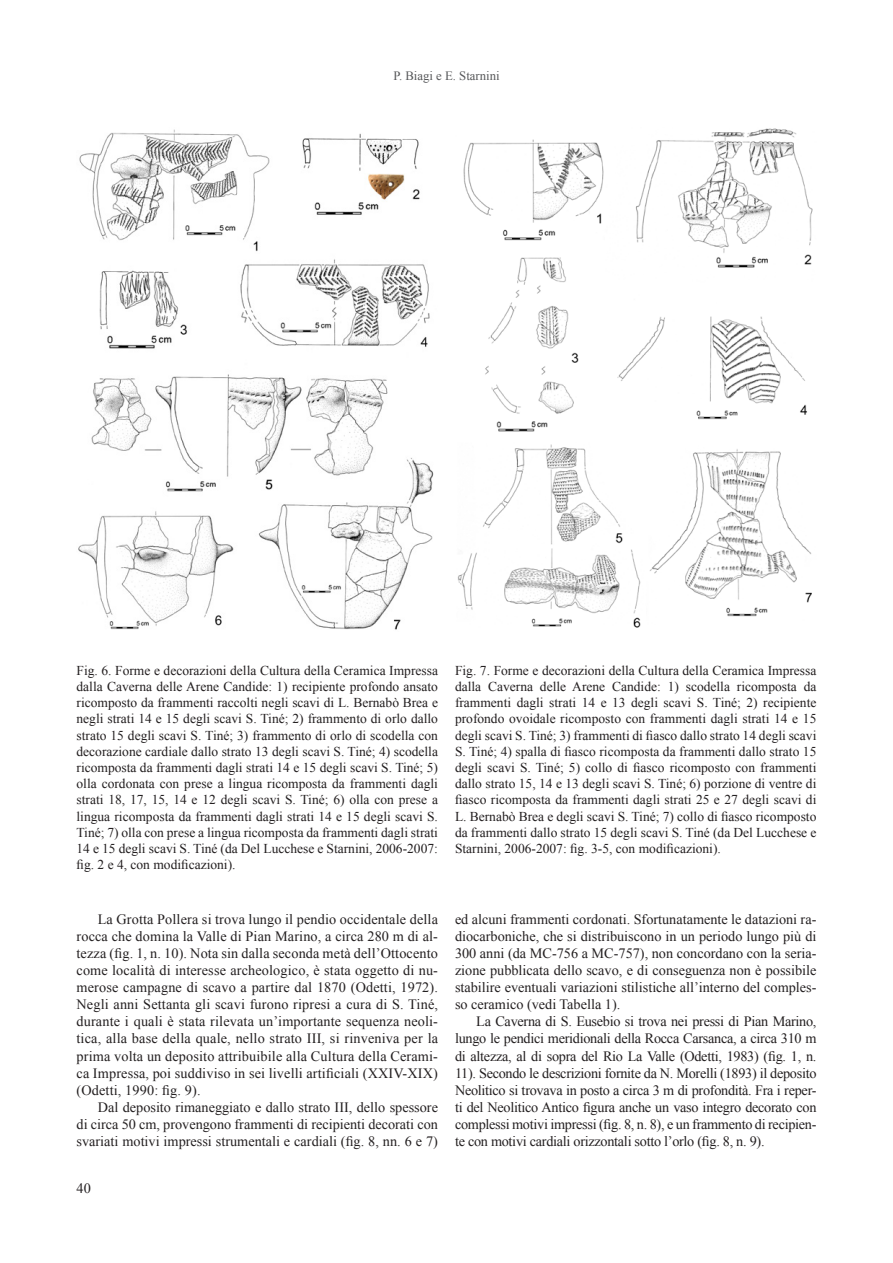
<style>
.page{position:relative;width:893px;height:1263px;background:#fff}
.page>*{position:absolute;margin:0;border:0;box-sizing:border-box;transform-origin:0 0}
.t1{font:14.25px/17.1px "Times New Roman";color:#231f20;text-align:justify}
.t2{font:13.5px/16.2px "Times New Roman";color:#231f20;text-align:justify}
.t3{font:12.75px "Times New Roman";color:#57585a}
</style>
<div class="page">
<img style="left:78px;top:129px;width:356px;height:501px">
<img style="left:457px;top:128px;width:356px;height:500px">
<p class="t3" style="left:393px;top:69px;width:108px">P. Biagi e E. Starnini</p>
<p class="t2" style="left:77px;top:662px;width:363px">Fig. 6. Forme e decorazioni della Cultura della Ceramica Impressa dalla Caverna delle Arene Candide: 1) recipiente profondo ansato ricomposto da frammenti raccolti negli scavi di L. Bernabò Brea e negli strati 14 e 15 degli scavi S. Tiné; 2) frammento di orlo dallo strato 15 degli scavi S. Tiné; 3) frammento di orlo di scodella con decorazione cardiale dallo strato 13 degli scavi S. Tiné; 4) scodella ricomposta da frammenti dagli strati 14 e 15 degli scavi S. Tiné; 5) olla cordonata con prese a lingua ricomposta da frammenti dagli strati 18, 17, 15, 14 e 12 degli scavi S. Tiné; 6) olla con prese a lingua ricomposta da frammenti dagli strati 14 e 15 degli scavi S.<br>Tiné; 7) olla con prese a lingua ricomposta da frammenti dagli strati 14 e 15 degli scavi S. Tiné (da Del Lucchese e Starnini, 2006-2007: fig. 2 e 4, con modificazioni).</p>
<p class="t2" style="left:455px;top:662px;width:363px">Fig. 7. Forme e decorazioni della Cultura della Ceramica Impressa dalla Caverna delle Arene Candide: 1) scodella ricomposta da frammenti dagli strati 14 e 13 degli scavi S. Tiné; 2) recipiente profondo ovoidale ricomposto con frammenti dagli strati 14 e 15 degli scavi S. Tiné; 3) frammenti di fiasco dallo strato 14 degli scavi S. Tiné; 4) spalla di fiasco ricomposta da frammenti dallo strato 15 degli scavi S. Tiné; 5) collo di fiasco ricomposto con frammenti dallo strato 15, 14 e 13 degli scavi S. Tiné; 6) porzione di ventre di fiasco ricomposta da frammenti dagli strati 25 e 27 degli scavi di L. Bernabò Brea e degli scavi S. Tiné; 7) collo di fiasco ricomposto da frammenti dallo strato 15 degli scavi S. Tiné (da Del Lucchese e Starnini, 2006-2007: fig. 3-5, con modificazioni).</p>
<p class="t1" style="left:77px;top:910px;width:363px;text-indent:21px">La Grotta Pollera si trova lungo il pendio occidentale della rocca che domina la Valle di Pian Marino, a circa 280 m di al&shy;tezza (fig. 1, n. 10). Nota sin dalla seconda metà dell’Ottocento come località di interesse archeologico, è stata oggetto di nu&shy;merose campagne di scavo a partire dal 1870 (Odetti, 1972).<br>Negli anni Settanta gli scavi furono ripresi a cura di S. Tiné, durante i quali è stata rilevata un’importante sequenza neoli&shy;tica, alla base della quale, nello strato III, si rinveniva per la prima volta un deposito attribuibile alla Cultura della Cerami&shy;ca Impressa, poi suddiviso in sei livelli artificiali (XXIV-XIX) (Odetti, 1990: fig. 9).</p>
<p class="t1" style="left:77px;top:1098px;width:363px;text-indent:21px">Dal deposito rimaneggiato e dallo strato III, dello spessore di circa 50 cm, provengono frammenti di recipienti decorati con svariati motivi impressi strumentali e cardiali (fig. 8, nn. 6 e 7)</p>
<p class="t1" style="left:77px;top:1179px;width:16px">40</p>
<p class="t1" style="left:455px;top:910px;width:363px">ed alcuni frammenti cordonati. Sfortunatamente le datazioni ra&shy;diocarboniche, che si distribuiscono in un periodo lungo più di 300 anni (da MC-756 a MC-757), non concordano con la seria&shy;zione pubblicata dello scavo, e di conseguenza non è possibile stabilire eventuali variazioni stilistiche all’interno del comples&shy;so ceramico (vedi Tabella 1).</p>
<p class="t1" style="left:455px;top:1013px;width:363px;text-indent:21px">La Caverna di S. Eusebio si trova nei pressi di Pian Marino, lungo le pendici meridionali della Rocca Carsanca, a circa 310 m di altezza, al di sopra del Rio La Valle (Odetti, 1983) (fig. 1, n.<br>11). Secondo le descrizioni fornite da N. Morelli (1893) il deposito Neolitico si trovava in posto a circa 3 m di profondità. Fra i reper&shy;ti del Neolitico Antico figura anche un vaso integro decorato con complessi motivi impressi (fig. 8, n. 8), e un frammento di recipien&shy;te con motivi cardiali orizzontali sotto l’orlo (fig. 8, n. 9).</p>
</div>
